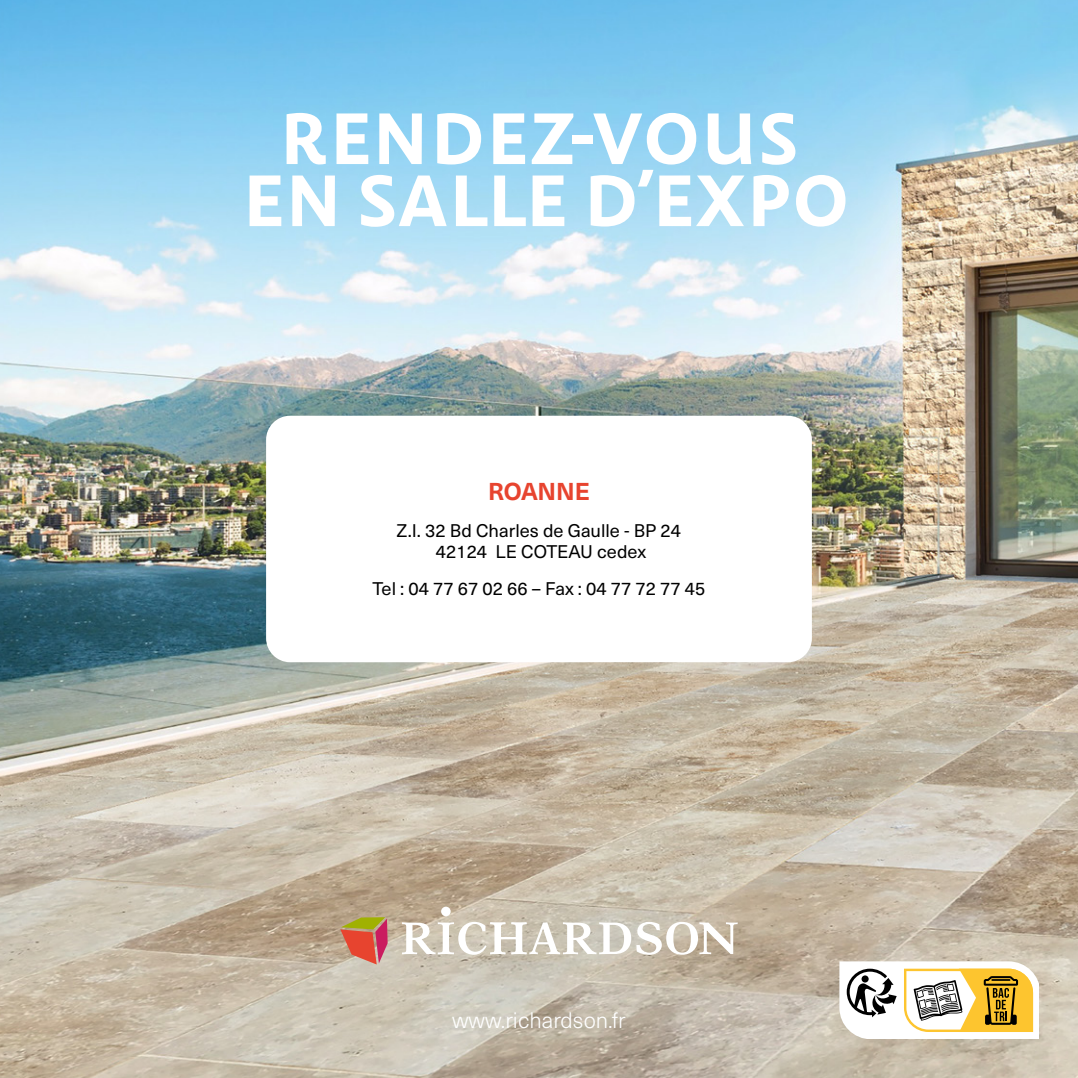
<style>
.page{position:relative;width:1078px;height:1078px;background:#fff}
.page>*{position:absolute;margin:0;border:0;box-sizing:border-box;transform-origin:0 0}
.t1{font:700 72px "Carolineale";letter-spacing:-.005em;color:#fff}
.Style_de_paragraphe_1{font:700 24px "Neue Haas Unica W1 G";letter-spacing:-.01em;color:#e7442f}
.t2{font:300 22px "Neue Haas Unica W1 G";color:#fff}
.Style_de_paragraphe_1-2{font:18px "Neue Haas Unica W1 G";color:#000}
</style>
<div class="page">
<img style="left:0;top:0;width:1077px;height:1077px">
<svg style="left:340px;top:916px;width:47px;height:48px;background:#ca7757"></svg>
<div style="left:441px;top:906px;width:9px;height:10px;background:#fff;border-radius:50%"></div>
<svg style="left:402px;top:921px;width:335px;height:33px"></svg>
<svg style="left:839px;top:961px;width:199px;height:77px"></svg>
<div style="left:266px;top:415px;width:545px;height:247px;background:#fff;border-radius:24px"></div>
<p class="t1" style="left:279px;top:82px;width:521px">RENDEZ-VOUS</p>
<p class="t1" style="left:242px;top:144px;width:610px">EN SALLE D’EXPO</p>
<p class="Style_de_paragraphe_1" style="left:488px;top:473px;width:103px">ROANNE</p>
<p class="Style_de_paragraphe_1-2" style="left:397px;top:517px;width:286px">Z.I. 32 Bd Charles de Gaulle - BP 24</p>
<p class="Style_de_paragraphe_1-2" style="left:436px;top:538px;width:212px">42124 LE COTEAU cedex</p>
<p class="Style_de_paragraphe_1-2" style="left:372px;top:575px;width:334px">Tel : 04 77 67 02 66 – Fax : 04 77 72 77 45</p>
<p class="t2" style="left:452px;top:1004px;width:175px">www.richardson.fr</p>
</div>
